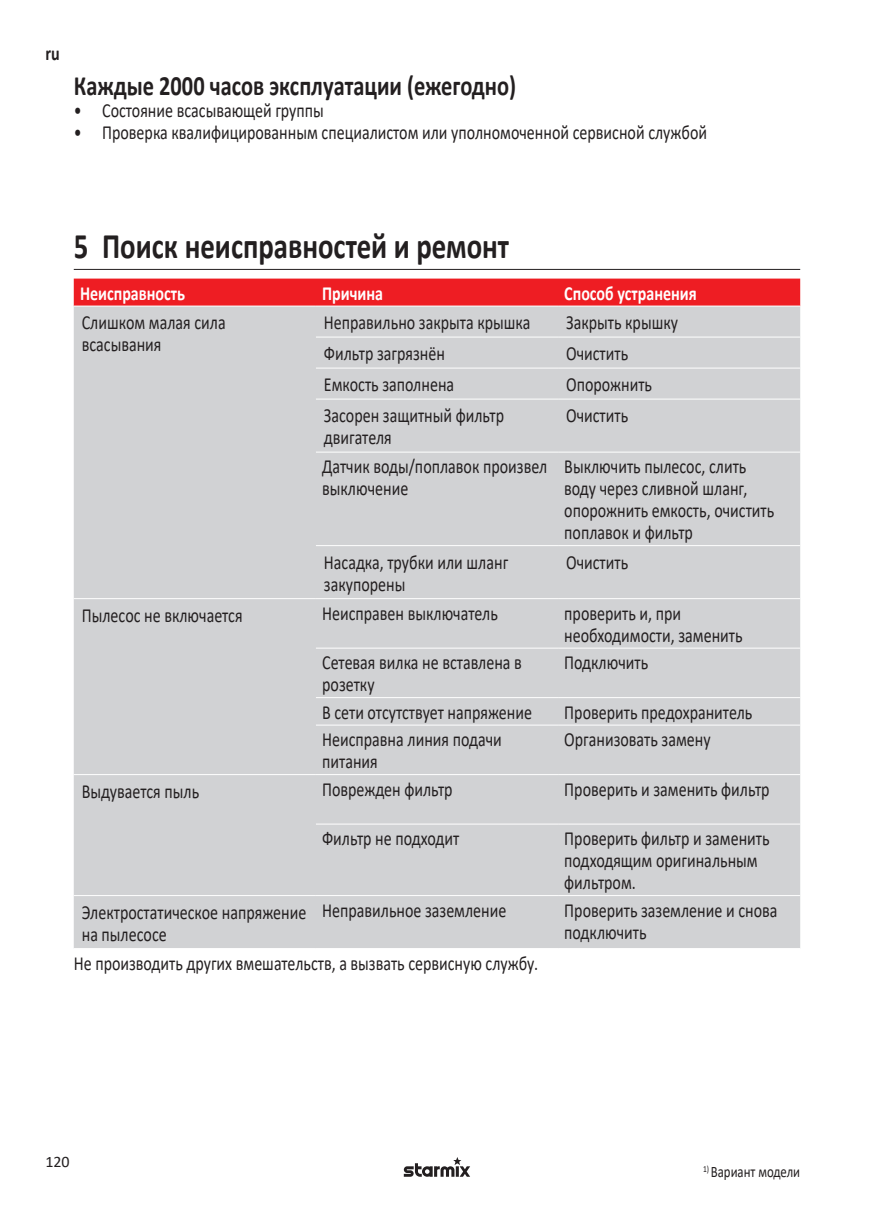
<style>
.page{position:relative;width:874px;height:1225px;background:#fff}
.page>*{position:absolute;margin:0;border:0;box-sizing:border-box;transform-origin:0 0}
.t1{font:700 36px "Calibri";color:#231f20;scale:.8 1}
.t2{font:700 28px "Calibri";color:#231f20;scale:.8 1}
.t3{font:20px/22px "Calibri";color:#231f20;scale:.8 1}
.t4{font:700 20px "Calibri";color:#fff;scale:.8 1}
.t5{font:700 20px "Calibri";color:#231f20;scale:.8 1}
.t6{font:16px "Calibri";color:#231f20;scale:.8 1}
.t7{font:16px "Calibri";color:#231f20}
</style>
<div class="page">
<svg style="left:403px;top:1157px;width:67px;height:19px"></svg>
<hr style="left:74px;top:269px;width:725px;height:1px;background:#231f20">
<div style="left:74px;top:278px;width:725px;height:27px;background:#ee1d23"></div>
<div style="left:74px;top:306px;width:725px;height:642px;background:#d1d2d4"></div>
<hr style="left:316px;top:336px;width:241px;height:1px;background:#fff">
<hr style="left:557px;top:336px;width:242px;height:1px;background:#fff">
<hr style="left:316px;top:367px;width:241px;height:1px;background:#fff">
<hr style="left:557px;top:367px;width:242px;height:1px;background:#fff">
<hr style="left:316px;top:398px;width:241px;height:1px;background:#fff">
<hr style="left:557px;top:398px;width:242px;height:1px;background:#fff">
<hr style="left:74px;top:598px;width:242px;height:1px;background:#fff">
<hr style="left:316px;top:451px;width:241px;height:1px;background:#fff">
<hr style="left:557px;top:451px;width:242px;height:1px;background:#fff">
<hr style="left:316px;top:545px;width:241px;height:1px;background:#fff">
<hr style="left:557px;top:545px;width:242px;height:1px;background:#fff">
<hr style="left:316px;top:598px;width:241px;height:1px;background:#fff">
<hr style="left:557px;top:598px;width:242px;height:1px;background:#fff">
<hr style="left:316px;top:647px;width:241px;height:1px;background:#fff">
<hr style="left:557px;top:647px;width:242px;height:1px;background:#fff">
<hr style="left:316px;top:697px;width:241px;height:1px;background:#fff">
<hr style="left:557px;top:697px;width:242px;height:1px;background:#fff">
<hr style="left:316px;top:724px;width:241px;height:1px;background:#fff">
<hr style="left:557px;top:724px;width:242px;height:1px;background:#fff">
<hr style="left:316px;top:774px;width:241px;height:1px;background:#fff">
<hr style="left:557px;top:774px;width:242px;height:1px;background:#fff">
<hr style="left:316px;top:823px;width:241px;height:1px;background:#fff">
<hr style="left:557px;top:823px;width:242px;height:1px;background:#fff">
<hr style="left:74px;top:774px;width:242px;height:1px;background:#fff">
<hr style="left:74px;top:895px;width:242px;height:1px;background:#fff">
<hr style="left:316px;top:895px;width:241px;height:1px;background:#fff">
<hr style="left:557px;top:895px;width:242px;height:1px;background:#fff">
<p class="t5" style="left:45px;top:40px;width:19px">ru</p>
<h2 class="t2" style="left:74px;top:66px;width:554px">Каждые 2000 часов эксплуатации (ежегодно)</h2>
<p class="t3" style="left:74px;top:99px;width:314px">• Состояние всасывающей группы</p>
<p class="t3" style="left:74px;top:121px;width:793px">• Проверка квалифицированным специалистом или уполномоченной сервисной службой</p>
<h1 class="t1" style="left:74px;top:220px;width:545px">5 Поиск неисправностей и ремонт</h1>
<p class="t4" style="left:80px;top:279px;width:133px">Неисправность</p>
<p class="t4" style="left:322px;top:279px;width:78px">Причина</p>
<p class="t4" style="left:564px;top:279px;width:167px">Способ устранения</p>
<p class="t3" style="left:82px;top:311px;width:181px">Слишком малая сила всасывания</p>
<p class="t3" style="left:324px;top:311px;width:259px">Неправильно закрыта крышка</p>
<p class="t3" style="left:565px;top:311px;width:141px">Закрыть крышку</p>
<p class="t3" style="left:324px;top:342px;width:153px">Фильтр загрязнён</p>
<p class="t3" style="left:565px;top:342px;width:79px">Очистить</p>
<p class="t3" style="left:324px;top:373px;width:164px">Емкость заполнена</p>
<p class="t3" style="left:565px;top:373px;width:109px">Опорожнить</p>
<p class="t3" style="left:324px;top:404px;width:226px">Засорен защитный фильтр двигателя</p>
<p class="t3" style="left:565px;top:404px;width:79px">Очистить</p>
<p class="t3" style="left:322px;top:455px;width:283px">Датчик воды/поплавок произвел выключение</p>
<p class="t3" style="left:564px;top:455px;width:264px">Выключить пылесос, слить воду через сливной шланг, опорожнить емкость, очистить поплавок и фильтр</p>
<p class="t3" style="left:324px;top:550px;width:232px">Насадка, трубки или шланг закупорены</p>
<p class="t3" style="left:565px;top:550px;width:79px">Очистить</p>
<p class="t3" style="left:82px;top:603px;width:202px">Пылесос не включается</p>
<p class="t3" style="left:322px;top:602px;width:221px">Неисправен выключатель</p>
<p class="t3" style="left:564px;top:602px;width:224px">проверить и, при необходимости, заменить</p>
<p class="t3" style="left:322px;top:651px;width:251px">Сетевая вилка не вставлена в розетку</p>
<p class="t3" style="left:564px;top:651px;width:106px">Подключить</p>
<p class="t3" style="left:322px;top:700px;width:264px">В сети отсутствует напряжение</p>
<p class="t3" style="left:564px;top:700px;width:236px">Проверить предохранитель</p>
<p class="t3" style="left:322px;top:728px;width:226px">Неисправна линия подачи питания</p>
<p class="t3" style="left:564px;top:728px;width:184px">Организовать замену</p>
<p class="t3" style="left:82px;top:779px;width:148px">Выдувается пыль</p>
<p class="t3" style="left:322px;top:777px;width:164px">Поврежден фильтр</p>
<p class="t3" style="left:564px;top:777px;width:258px">Проверить и заменить фильтр</p>
<p class="t3" style="left:322px;top:827px;width:173px">Фильтр не подходит</p>
<p class="t3" style="left:564px;top:827px;width:258px">Проверить фильтр и заменить подходящим оригинальным фильтром.</p>
<p class="t3" style="left:82px;top:900px;width:282px">Электростатическое напряжение на пылесосе</p>
<p class="t3" style="left:322px;top:898px;width:232px">Неправильное заземление</p>
<p class="t3" style="left:564px;top:898px;width:268px">Проверить заземление и снова подключить</p>
<p class="t3" style="left:74px;top:952px;width:581px">Не производить других вмешательств, а вызвать сервисную службу.</p>
<p class="t7" style="left:45px;top:1151px;width:26px">120</p>
<p class="t6" style="left:702px;top:1161px;width:123px"><sup>1)</sup> Вариант модели</p>
</div>
